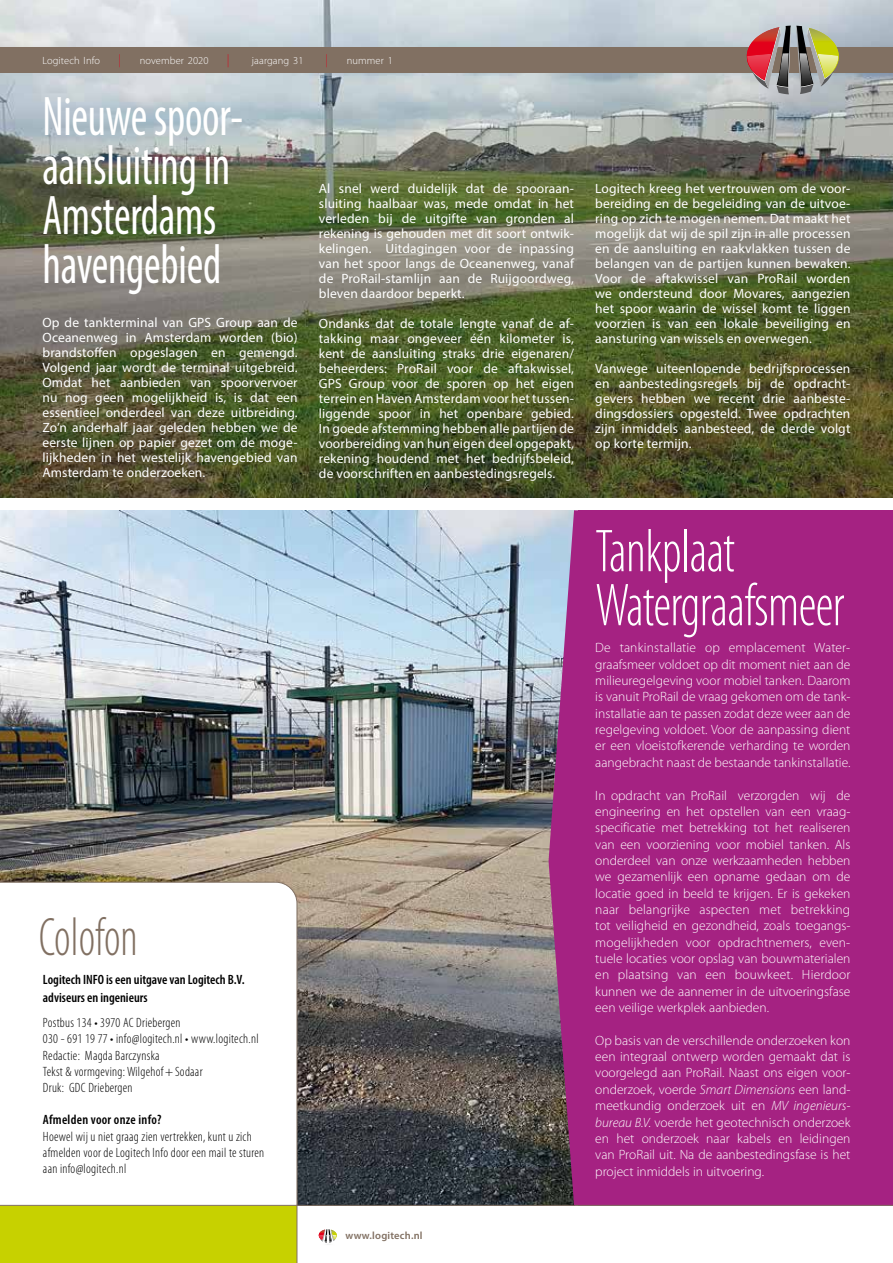
<style>
.page{position:relative;width:893px;height:1263px;background:#fff}
.page>*{position:absolute;margin:0;border:0;box-sizing:border-box;transform-origin:0 0}
.t1{font:300 condensed 61.05px/54px "Myriad Pro";letter-spacing:-.01em;color:#fff;scale:.88 1}
.t2{font:condensed 56.1px/49.5px "Myriad Pro";letter-spacing:-.005em;color:#fff;scale:.81 1}
.t3{font:300 condensed 54.45px "Myriad Pro";color:#817062;scale:.85 1}
.t4{font:13.5px/15px "Myriad Pro";letter-spacing:.01em;color:#fff;text-align:justify}
.t5{font:300 13.5px/16.4px "Myriad Pro";color:#fff;text-align:justify}
.t6{font:300 condensed 13.5px/16.2px "Myriad Pro";letter-spacing:.02em;color:#000}
.t7{font:600 condensed 13.5px/18px "Myriad Pro";color:#000}
.t8{font:600 condensed 13.5px "Myriad Pro";letter-spacing:.02em;color:#000}
.t9{font:300 13.2px "Myriad Pro";color:#e2001a;scale:.8 1}
.t10{font:300 10.5px "Myriad Pro";letter-spacing:.01em;color:#fff}
.t11{font:600 10.5px "Myriad Pro";letter-spacing:.02em;color:#817062}
.s1{font-style:italic}
</style>
<div class="page">
<img style="left:0;top:510px;width:549px;height:695px">
<svg style="left:549px;top:510px;width:29px;height:695px;fill:#a52282"></svg>
<img style="left:0;top:0;width:893px;height:497px">
<div style="left:578px;top:510px;width:315px;height:695px;background:#a52282"></div>
<svg style="left:319px;top:1229px;width:18px;height:14px"></svg>
<div style="left:0;top:47px;width:893px;height:26px;background:#817062"></div>
<svg style="left:747px;top:26px;width:92px;height:68px"></svg>
<hr style="left:230px;top:1205px;width:663px;height:1px;background:#817062">
<div style="left:0;top:1206px;width:297px;height:57px;background:#c7d100"></div>
<svg style="left:0;top:882px;width:297px;height:324px"></svg>
<p class="t10" style="left:43px;top:55px;width:59px">Logitech Info</p>
<p class="t9" style="left:119px;top:52px;width:4px">|</p>
<p class="t10" style="left:140px;top:55px;width:70px">november 2020</p>
<p class="t9" style="left:227px;top:52px;width:4px">|</p>
<p class="t10" style="left:252px;top:55px;width:53px">jaargang 31</p>
<p class="t9" style="left:326px;top:52px;width:4px">|</p>
<p class="t10" style="left:347px;top:55px;width:48px">nummer 1</p>
<h2 class="t2" style="left:43px;top:91px;width:249px">Nieuwe spoor&shy;aansluiting in<br>Amsterdams havengebied</h2>
<p class="t4" style="left:43px;top:314px;width:257px">Op de tankterminal van GPS Group aan de Oceanenweg in Amsterdam worden (bio) brandstoffen opgeslagen en gemengd.<br>Volgend jaar wordt de terminal uitgebreid.<br>Omdat het aanbieden van spoorvervoer nu nog geen mogelijkheid is, is dat een essentieel onderdeel van deze uitbreiding.<br>Zo’n anderhalf jaar geleden hebben we de eerste lijnen op papier gezet om de moge&shy;lijkheden in het westelijk havengebied van Amsterdam te onderzoeken.</p>
<p class="t4" style="left:319px;top:181px;width:257px">Al snel werd duidelijk dat de spooraan&shy;sluiting haalbaar was, mede omdat in het verleden bij de uitgifte van gronden al rekening is gehouden met dit soort ontwik&shy;kelingen. Uitdagingen voor de inpassing van het spoor langs de Oceanenweg, vanaf de ProRail-stamlijn aan de Ruijgoordweg, bleven daardoor beperkt.</p>
<p class="t4" style="left:319px;top:316px;width:257px">Ondanks dat de totale lengte vanaf de af&shy;takking maar ongeveer één kilometer is, kent de aansluiting straks drie eigenaren/ beheerders: ProRail voor de aftakwissel, GPS Group voor de sporen op het eigen terrein en Haven Amsterdam voor het tussen&shy;liggende spoor in het openbare gebied.<br>In goede afstemming hebben alle partijen de voorbereiding van hun eigen deel opgepakt, rekening houdend met het bedrijfsbeleid, de voorschriften en aanbestedingsregels.</p>
<h3 class="t3" style="left:39px;top:907px;width:118px">Colofon</h3>
<p class="t7" style="left:43px;top:970px;width:203px">Logitech INFO is een uitgave van Logitech B.V. adviseurs en ingenieurs</p>
<p class="t6" style="left:43px;top:1015px;width:217px">Postbus 134 • 3970 AC Driebergen<br>030 - 691 19 77 • info@logitech.nl • www.logitech.nl Redactie: Magda Barczynska<br>Tekst &amp; vormgeving: Wilgehof + Sodaar<br>Druk: GDC Driebergen</p>
<p class="t8" style="left:43px;top:1112px;width:120px">Afmelden voor onze info?</p>
<p class="t6" style="left:43px;top:1128px;width:223px">Hoewel wij u niet graag zien vertrekken, kunt u zich afmelden voor de Logitech Info door een mail te sturen aan info@logitech.nl</p>
<p class="t4" style="left:595px;top:180px;width:257px">Logitech kreeg het vertrouwen om de voor&shy;bereiding en de begeleiding van de uitvoe&shy;ring op zich te mogen nemen. Dat maakt het mogelijk dat wij de spil zijn in alle processen en de aansluiting en raakvlakken tussen de belangen van de partijen kunnen bewaken.<br>Voor de aftakwissel van ProRail worden we ondersteund door Movares, aangezien het spoor waarin de wissel komt te liggen voorzien is van een lokale beveiliging en aansturing van wissels en overwegen.</p>
<p class="t4" style="left:595px;top:360px;width:257px">Vanwege uiteenlopende bedrijfsprocessen en aanbestedingsregels bij de opdracht&shy;gevers hebben we recent drie aanbeste&shy;dingsdossiers opgesteld. Twee opdrachten zijn inmiddels aanbesteed, de derde volgt op korte termijn.</p>
<h1 class="t1" style="left:595px;top:525px;width:284px">Tankplaat<br>Watergraafsmeer</h1>
<p class="t5" style="left:595px;top:640px;width:257px">De tankinstallatie op emplacement Water&shy;graafsmeer voldoet op dit moment niet aan de milieuregelgeving voor mobiel tanken. Daarom is vanuit ProRail de vraag gekomen om de tank&shy;installatie aan te passen zodat deze weer aan de regelgeving voldoet. Voor de aanpassing dient er een vloeistofkerende verharding te worden aangebracht naast de bestaande tankinstallatie.</p>
<p class="t5" style="left:595px;top:787px;width:257px">In opdracht van ProRail verzorgden wij de engineering en het opstellen van een vraag&shy;specificatie met betrekking tot het realiseren van een voorziening voor mobiel tanken. Als onderdeel van onze werkzaamheden hebben we gezamenlijk een opname gedaan om de locatie goed in beeld te krijgen. Er is gekeken naar belangrijke aspecten met betrekking tot veiligheid en gezondheid, zoals toegangs&shy;mogelijkheden voor opdrachtnemers, even&shy;tuele locaties voor opslag van bouwmaterialen en plaatsing van een bouwkeet. Hierdoor kunnen we de aannemer in de uitvoeringsfase een veilige werkplek aanbieden.</p>
<p class="t5" style="left:595px;top:1032px;width:257px">Op basis van de verschillende onderzoeken kon een integraal ontwerp worden gemaakt dat is voorgelegd aan ProRail. Naast ons eigen voor&shy;onderzoek, voerde <span class="s1">Smart Dimensions</span> een land&shy;meetkundig onderzoek uit en <span class="s1">MV ingenieurs&shy;bureau B.V.</span> voerde het geotechnisch onderzoek en het onderzoek naar kabels en leidingen van ProRail uit. Na de aanbestedingsfase is het project inmiddels in uitvoering.</p>
<p class="t11" style="left:345px;top:1229px;width:79px">www.logitech.nl</p>
</div>
